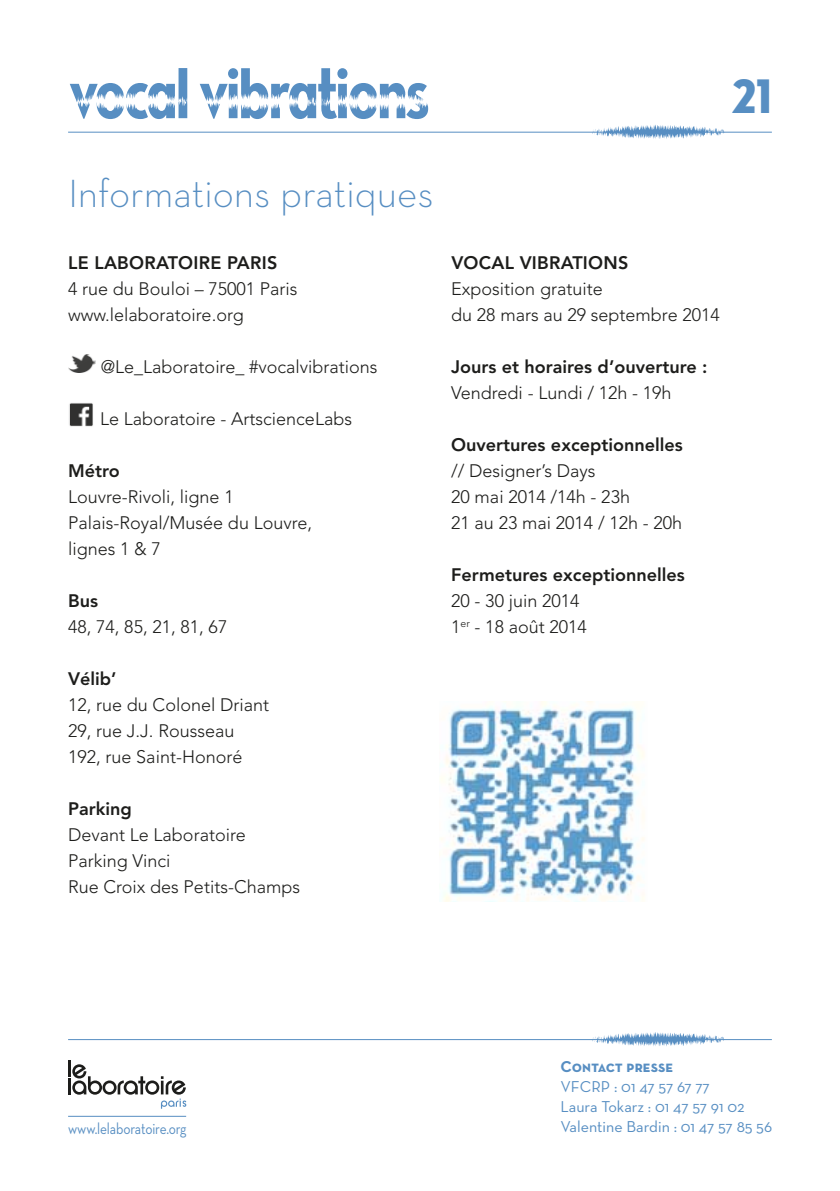
<style>
.page{position:relative;width:840px;height:1191px;background:#fff}
.page>*{position:absolute;margin:0;border:0;box-sizing:border-box;transform-origin:0 0}
.t1{font:49.4px "Neutraface Condensed Titling";color:#578ec2}
.t2{font:300 40px "Neutraface Text";color:#578ec2}
.t3{font:300 18px/26px "Avenir LT";color:#1d1d1b}
.t4{font:800 18px "Avenir LT";color:#1d1d1b}
.t5{font:16px/20px "Neutraface Text";letter-spacing:-.005em;color:#578ec2}
.t6{font:16px "Neutraface Text";letter-spacing:-.005em;color:#578ec2;scale:.84 1}
.t7{font:700 16px "Neutraface Text";color:#578ec2}
</style>
<div class="page">
<svg style="left:70px;top:68px;width:359px;height:51px"></svg>
<svg style="left:592px;top:125px;width:132px;height:14px"></svg>
<hr style="left:68px;top:132px;width:703px;height:1px;background:#578ec2">
<svg style="left:592px;top:1032px;width:132px;height:14px"></svg>
<hr style="left:68px;top:1039px;width:703px;height:1px;background:#578ec2">
<hr style="left:68px;top:1059px;width:3px;height:17px;background:#1d1d1b">
<hr style="left:68px;top:1077px;width:3px;height:17px;background:#1d1d1b">
<svg style="left:72px;top:1064px;width:114px;height:44px"></svg>
<hr style="left:68px;top:1115px;width:118px;height:1px;background:#578ec2">
<img style="left:68px;top:354px;width:27px;height:19px">
<img style="left:69px;top:403px;width:24px;height:24px">
<img style="left:441px;top:701px;width:203px;height:200px">
<h1 class="t1" style="left:732px;top:68px;width:41px">21</h1>
<h2 class="t2" style="left:68px;top:168px;width:367px">Informations pratiques</h2>
<p class="t4" style="left:68px;top:252px;width:49px">Le Laboratoire</p>
<p class="t4" style="left:227px;top:252px;width:21px">Paris</p>
<p class="t3" style="left:68px;top:276px;width:231px">4 rue du Bouloi – 75001 Paris www.lelaboratoire.org</p>
<p class="t3" style="left:101px;top:354px;width:278px">@Le_Laboratoire_ #vocalvibrations</p>
<p class="t3" style="left:100px;top:406px;width:253px">Le Laboratoire - ArtscienceLabs</p>
<p class="t4" style="left:68px;top:460px;width:53px">Métro</p>
<p class="t3" style="left:68px;top:484px;width:245px">Louvre-Rivoli, ligne 1<br>Palais-Royal/Musée du Louvre, lignes 1 &amp; 7</p>
<p class="t4" style="left:68px;top:590px;width:31px">Bus</p>
<p class="t3" style="left:68px;top:614px;width:161px">48, 74, 85, 21, 81, 67</p>
<p class="t4" style="left:68px;top:668px;width:50px">Vélib’</p>
<p class="t3" style="left:68px;top:692px;width:202px">12, rue du Colonel Driant<br>29, rue J.J. Rousseau<br>192, rue Saint-Honoré</p>
<p class="t4" style="left:68px;top:798px;width:65px">Parking</p>
<p class="t3" style="left:68px;top:822px;width:233px">Devant Le Laboratoire<br>Parking Vinci<br>Rue Croix des Petits-Champs</p>
<p class="t4" style="left:451px;top:252px;width:26px">Vocal</p>
<p class="t4" style="left:519px;top:252px;width:24px">Vibrations</p>
<p class="t3" style="left:451px;top:276px;width:270px">Exposition gratuite<br>du 28 mars au 29 septembre 2014</p>
<p class="t4" style="left:451px;top:356px;width:257px">Jours et horaires d’ouverture :</p>
<p class="t3" style="left:451px;top:379px;width:222px">Vendredi - Lundi / 12h - 19h</p>
<p class="t4" style="left:451px;top:434px;width:233px">Ouvertures exceptionnelles</p>
<p class="t3" style="left:451px;top:457px;width:232px">// Designer’s Days<br>20 mai 2014 /14h - 23h<br>21 au 23 mai 2014 / 12h - 20h</p>
<p class="t4" style="left:451px;top:564px;width:235px">Fermetures exceptionnelles</p>
<p class="t3" style="left:451px;top:587px;width:137px">20 - 30 juin 2014<br>1<sup>er</sup> - 18 août 2014</p>
<p class="t7" style="left:560px;top:1056px;width:114px">Contact presse</p>
<p class="t5" style="left:560px;top:1076px;width:186px">Vfcrp : 01 47 57 67 77<br>Laura Tokarz : 01 47 57 91 02</p>
<p class="t6" style="left:68px;top:1118px;width:142px">www.lelaboratoire.org</p>
<p class="t5" style="left:560px;top:1116px;width:213px">Valentine Bardin : 01 47 57 85 56</p>
</div>
